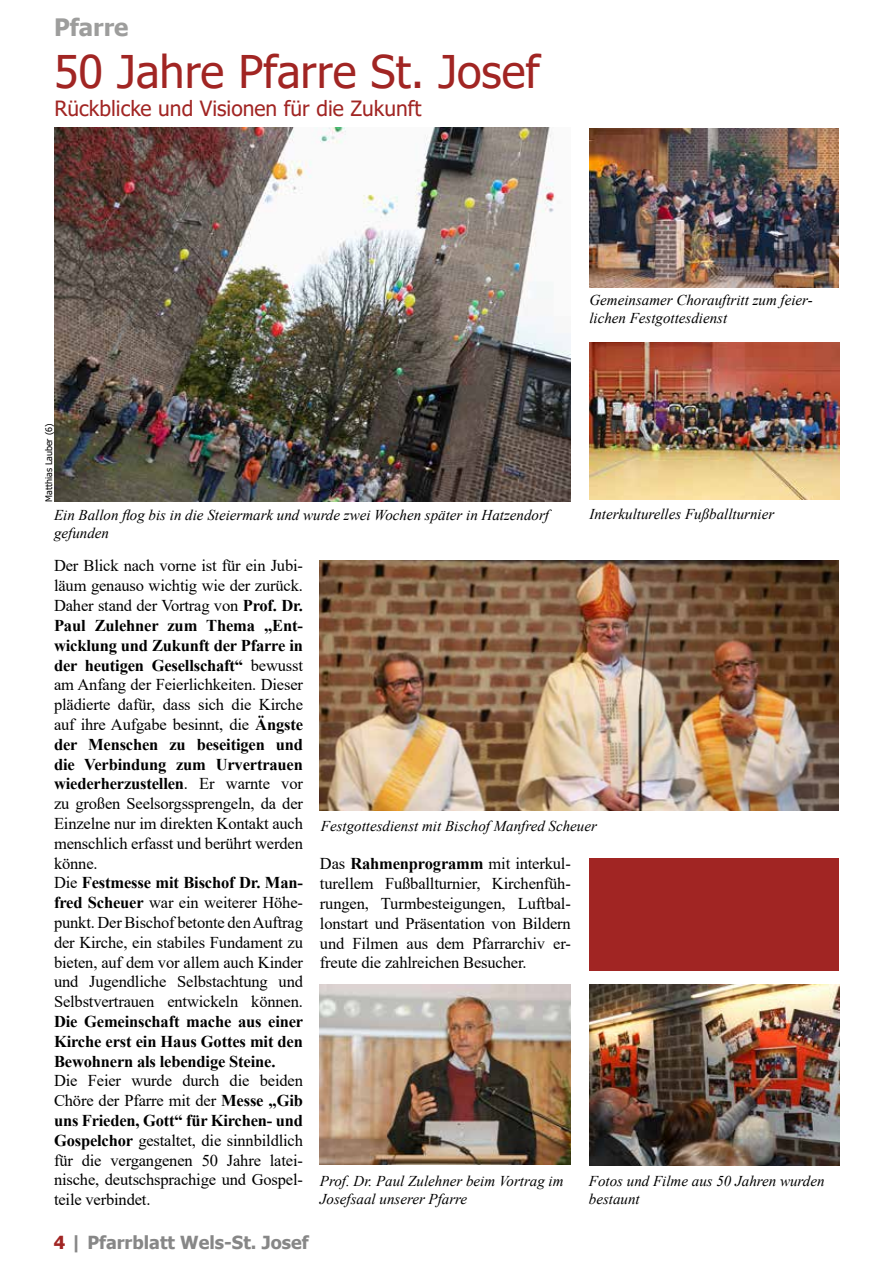
<style>
.page{position:relative;width:893px;height:1263px;background:#fff}
.page>*{position:absolute;margin:0;border:0;box-sizing:border-box;transform-origin:0 0}
.t1{font:45px "Tahoma";color:#a12523}
.t2{font:700 24px "Tahoma";color:#9d9d9c}
.t3{font:21px "Tahoma";color:#a12523}
.t4{font:700 18px "Tahoma";color:#878787}
.t5{font:16.5px/19.8px "Times New Roman";letter-spacing:-.01em;color:#000;text-align:justify}
.t6{font:700 16.5px/19.8px "Times New Roman";letter-spacing:-.01em;color:#000;text-align:justify}
.t7{font:italic 15px/18px "Times New Roman";color:#000}
.t8{font:9px "Tahoma";color:#000}
.s1{font-weight:700}
.s2{color:#a12523}
</style>
<div class="page">
<img style="left:54px;top:128px;width:517px;height:373px">
<img style="left:320px;top:560px;width:519px;height:250px">
<img style="left:589px;top:128px;width:250px;height:159px">
<img style="left:589px;top:342px;width:250px;height:157px">
<img style="left:589px;top:984px;width:250px;height:181px">
<img style="left:320px;top:984px;width:251px;height:180px">
<div style="left:589px;top:858px;width:250px;height:113px;background:#a12523"></div>
<h2 class="t2" style="left:54px;top:11px;width:76px">Pfarre</h2>
<h1 class="t1" style="left:54px;top:42px;width:487px">50 Jahre Pfarre St. Josef</h1>
<p class="t3" style="left:55px;top:94px;width:368px">Rückblicke und Visionen für die Zukunft</p>
<p class="t7" style="left:589px;top:290px;width:225px">Gemeinsamer Chorauftritt zum feier&shy;lichen Festgottesdienst</p>
<p class="t8" style="left:43px;top:502px;width:80px;rotate:-90deg">Matthias Lauber (6)</p>
<p class="t7" style="left:54px;top:506px;width:497px">Ein Ballon flog bis in die Steiermark und wurde zwei Wochen später in Hatzendorf gefunden</p>
<p class="t7" style="left:589px;top:505px;width:186px">Interkulturelles Fußballturnier</p>
<p class="t5" style="left:54px;top:555px;width:250px;text-align:left">Der Blick nach vorne ist für ein Jubi&shy;läum genauso wichtig wie der zurück.<br>Daher stand der Vortrag von <span class="s1">Prof. Dr.<br>Paul Zulehner zum Thema „Ent&shy;wicklung und Zukunft der Pfarre in der heutigen Gesellschaft“</span> bewusst am Anfang der Feierlichkeiten. Dieser plädierte dafür, dass sich die Kirche auf ihre Aufgabe besinnt, die <span class="s1">Ängste der Menschen zu beseitigen und die Verbindung zum Urvertrauen wiederherzustellen</span>. Er warnte vor zu großen Seelsorgssprengeln, da der Einzelne nur im direkten Kontakt auch menschlich erfasst und berührt werden könne.<br>Die <span class="s1">Festmesse mit Bischof Dr. Man&shy;fred Scheuer</span> war ein weiterer Höhe&shy;punkt. Der Bischof betonte den Auftrag der Kirche, ein stabiles Fundament zu bieten, auf dem vor allem auch Kinder und Jugendliche Selbstachtung und Selbstvertrauen entwickeln können.</p>
<p class="t6" style="left:54px;top:1011px;width:251px">Die Gemeinschaft mache aus einer Kirche erst ein Haus Gottes mit den Bewohnern als lebendige Steine.</p>
<p class="t5" style="left:54px;top:1070px;width:250px">Die Feier wurde durch die beiden Chöre der Pfarre mit der <span class="s1">Messe „Gib uns Frieden, Gott“ für Kirchen- und Gospelchor</span> gestaltet, die sinnbildlich für die vergangenen 50 Jahre latei&shy;nische, deutschsprachige und Gospel&shy;teile verbindet.</p>
<p class="t7" style="left:321px;top:817px;width:278px">Festgottesdienst mit Bischof Manfred Scheuer</p>
<p class="t5" style="left:320px;top:853px;width:252px">Das <span class="s1">Rahmenprogramm</span> mit interkul&shy;turellem Fußballturnier, Kirchenfüh&shy;rungen, Turmbesteigungen, Luftbal&shy;lonstart und Präsentation von Bildern und Filmen aus dem Pfarrarchiv er&shy;freute die zahlreichen Besucher.</p>
<p class="t7" style="left:320px;top:1172px;width:245px">Prof. Dr. Paul Zulehner beim Vortrag im<br>Josefsaal unserer Pfarre</p>
<p class="t7" style="left:589px;top:1172px;width:237px">Fotos und Filme aus 50 Jahren wurden bestaunt</p>
<p class="t4" style="left:54px;top:1230px;width:256px"><span class="s2">4</span> | Pfarrblatt Wels-St. Josef</p>
</div>
